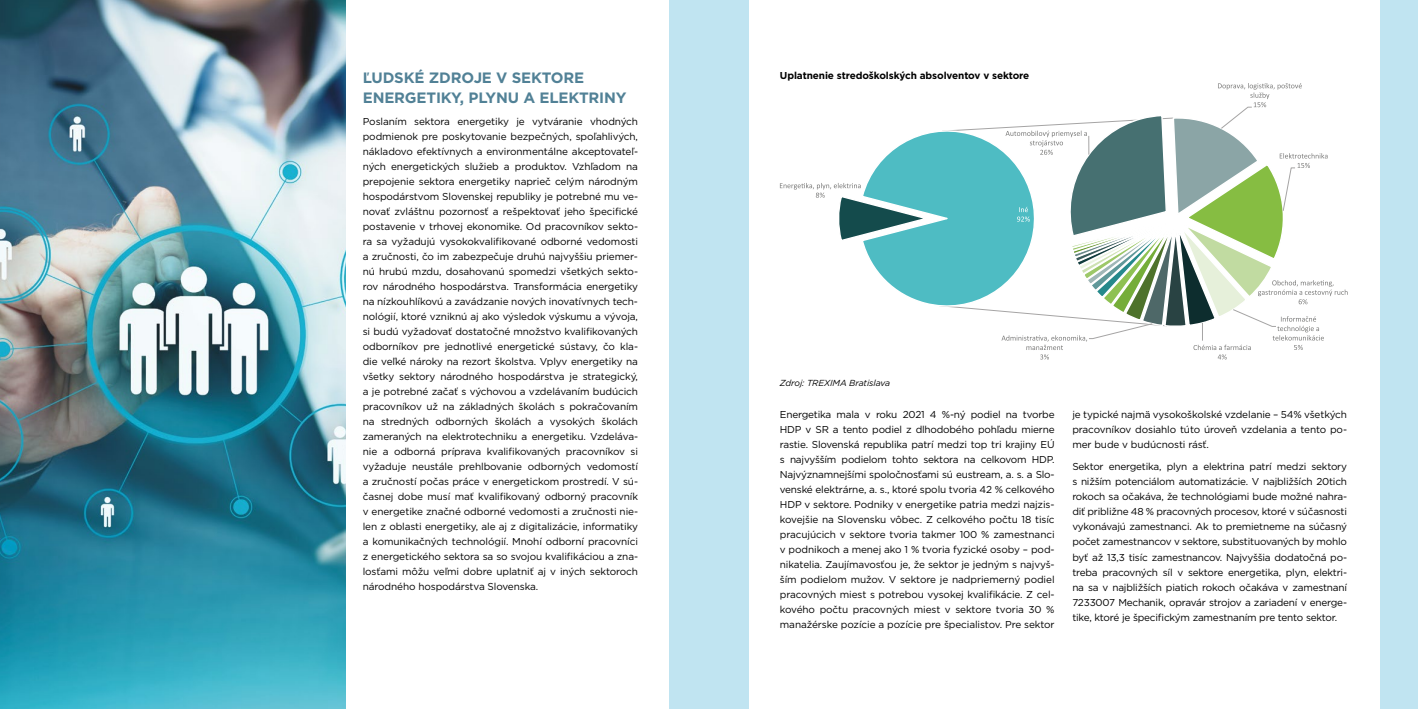
<style>
.page{position:relative;width:1418px;height:709px;background:#fff}
.page>*{position:absolute;margin:0;border:0;box-sizing:border-box;transform-origin:0 0}
.t1{font:700 15px/20px "Gotham";letter-spacing:-.01em;color:#518196}
.t2{font:10px/15px "Gotham";letter-spacing:-.01em;color:#000;text-align:justify}
.t3{font:700 10px "Gotham";letter-spacing:-.01em;color:#000}
.t4{font:italic 8.75px "Gotham";letter-spacing:-.01em;color:#000}
</style>
<div class="page">
<div style="left:669px;top:0;width:80px;height:709px;background:#c0e4f1"></div>
<div style="left:1380px;top:0;width:37px;height:709px;background:#c0e4f1"></div>
<svg style="left:1218px;top:83px;width:83px;height:24px"></svg>
<svg style="left:780px;top:114px;width:567px;height:245px"></svg>
<img style="left:0;top:0;width:345px;height:709px">
<h1 class="t1" style="left:363px;top:67px;width:265px">ĽUDSKÉ ZDROJE V SEKTORE<br>ENERGETIKY, PLYNU A ELEKTRINY</h1>
<p class="t2" style="left:363px;top:114px;width:277px">Poslaním sektora energetiky je vytváranie vhodných podmienok pre poskytovanie bezpečných, spoľahlivých, nákladovo efektívnych a environmentálne akceptovateľ&shy;ných energetických služieb a produktov. Vzhľadom na prepojenie sektora energetiky naprieč celým národným hospodárstvom Slovenskej republiky je potrebné mu ve&shy;novať zvláštnu pozornosť a rešpektovať jeho špecifické postavenie v trhovej ekonomike. Od pracovníkov sekto&shy;ra sa vyžadujú vysokokvalifikované odborné vedomosti a zručnosti, čo im zabezpečuje druhú najvyššiu priemer&shy;nú hrubú mzdu, dosahovanú spomedzi všetkých sekto&shy;rov národného hospodárstva. Transformácia energetiky na nízkouhlíkovú a zavádzanie nových inovatívnych tech&shy;nológií, ktoré vzniknú aj ako výsledok výskumu a vývoja, si budú vyžadovať dostatočné množstvo kvalifikovaných odborníkov pre jednotlivé energetické sústavy, čo kla&shy;die veľké nároky na rezort školstva. Vplyv energetiky na všetky sektory národného hospodárstva je strategický, a je potrebné začať s výchovou a vzdelávaním budúcich pracovníkov už na základných školách s pokračovaním na stredných odborných školách a vysokých školách zameraných na elektrotechniku a energetiku. Vzdeláva&shy;nie a odborná príprava kvalifikovaných pracovníkov si vyžaduje neustále prehlbovanie odborných vedomostí a zručností počas práce v energetickom prostredí. V sú&shy;časnej dobe musí mať kvalifikovaný odborný pracovník v energetike značné odborné vedomosti a zručnosti nie&shy;len z oblasti energetiky, ale aj z digitalizácie, informatiky a komunikačných technológií. Mnohí odborní pracovníci z energetického sektora sa so svojou kvalifikáciou a zna&shy;losťami môžu veľmi dobre uplatniť aj v iných sektoroch národného hospodárstva Slovenska.</p>
<p class="t3" style="left:780px;top:69px;width:251px">Uplatnenie stredoškolských absolventov v sektore</p>
<p class="t4" style="left:780px;top:377px;width:112px">Zdroj: TREXIMA Bratislava</p>
<p class="t2" style="left:780px;top:407px;width:276px">Energetika mala v roku 2021 4 %-ný podiel na tvorbe HDP v SR a tento podiel z dlhodobého pohľadu mierne rastie. Slovenská republika patrí medzi top tri krajiny EÚ s najvyšším podielom tohto sektora na celkovom HDP.<br>Najvýznamnejšími spoločnosťami sú eustream, a. s. a Slo&shy;venské elektrárne, a. s., ktoré spolu tvoria 42 % celkového HDP v sektore. Podniky v energetike patria medzi najzis&shy;kovejšie na Slovensku vôbec. Z celkového počtu 18 tisíc pracujúcich v sektore tvoria takmer 100 % zamestnanci v podnikoch a menej ako 1 % tvoria fyzické osoby – pod&shy;nikatelia. Zaujímavosťou je, že sektor je jedným s najvyš&shy;ším podielom mužov. V sektore je nadpriemerný podiel pracovných miest s potrebou vysokej kvalifikácie. Z cel&shy;kového počtu pracovných miest v sektore tvoria 30 % manažérske pozície a pozície pre špecialistov. Pre sektor</p>
<p class="t2" style="left:1072px;top:407px;width:276px">je typické najmä vysokoškolské vzdelanie – 54% všetkých pracovníkov dosiahlo túto úroveň vzdelania a tento po&shy;mer bude v budúcnosti rásť.</p>
<p class="t2" style="left:1072px;top:459px;width:276px">Sektor energetika, plyn a elektrina patrí medzi sektory s nižším potenciálom automatizácie. V najbližších 20tich rokoch sa očakáva, že technológiami bude možné nahra&shy;diť približne 48 % pracovných procesov, ktoré v súčasnosti vykonávajú zamestnanci. Ak to premietneme na súčasný počet zamestnancov v sektore, substituovaných by mohlo byť až 13,3 tisíc zamestnancov. Najvyššia dodatočná po&shy;treba pracovných síl v sektore energetika, plyn, elektri&shy;na sa v najbližších piatich rokoch očakáva v zamestnaní 7233007 Mechanik, opravár strojov a zariadení v energe&shy;tike, ktoré je špecifickým zamestnaním pre tento sektor.</p>
</div>
